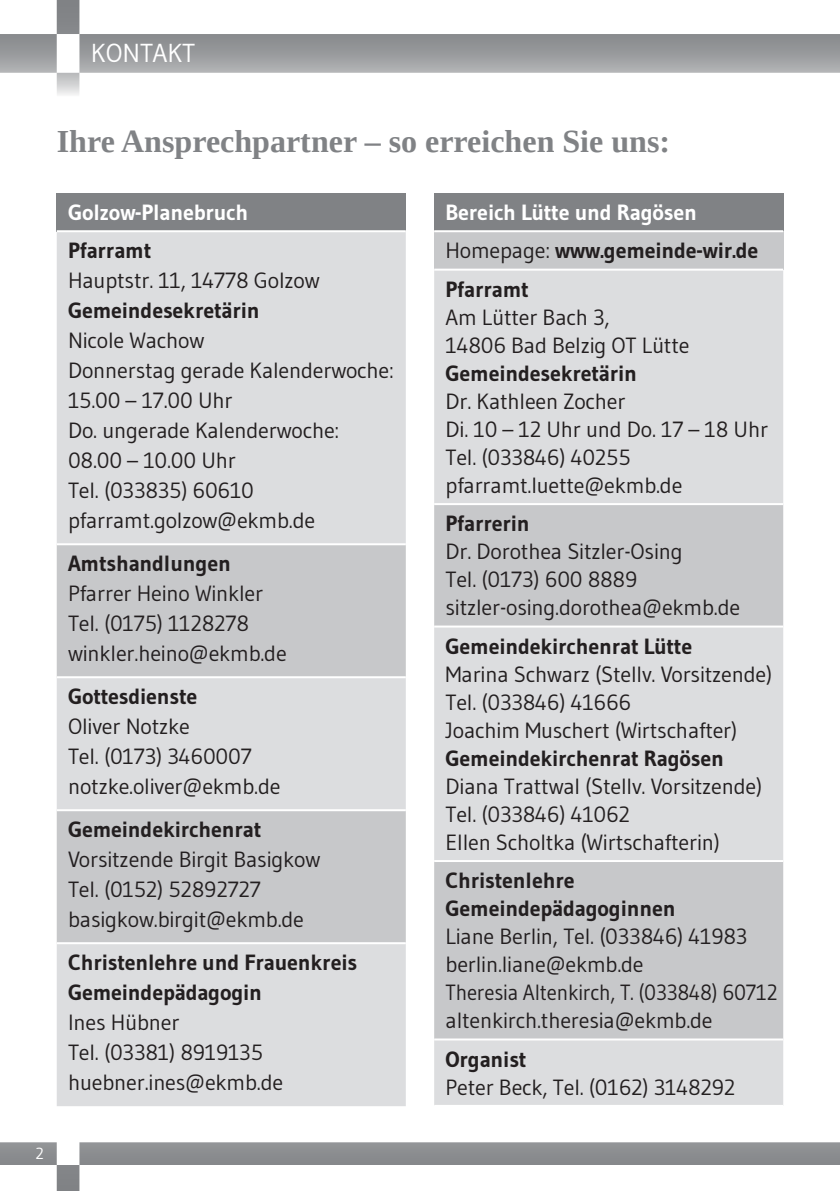
<style>
.page{position:relative;width:840px;height:1191px;background:#fff}
.page>*{position:absolute;margin:0;border:0;box-sizing:border-box;transform-origin:0 0}
.t1{font:700 32px "Tinos";color:#808285}
.t2{font:26px "Gudea";color:#fff}
.t3{font:22px/30px "Gudea";letter-spacing:-.01em;color:#231f20}
.t4{font:700 22px/38.4px "Gudea";letter-spacing:-.01em;color:#231f20}
.t5{font:700 22px "Gudea";letter-spacing:-.01em;color:#fff}
.t6{font:16px "Gudea";color:#fff}
.s1{color:#fff}
.s2{font-weight:400}
</style>
<div class="page">
<svg style="left:0;top:0;width:839px;height:95px"></svg>
<svg style="left:0;top:1142px;width:839px;height:49px"></svg>
<div style="left:57px;top:193px;width:348px;height:38px;background:#808285"></div>
<div style="left:57px;top:232px;width:348px;height:874px;background:#dcdddf"></div>
<svg style="left:57px;top:545px;width:348px;height:397px;background:#cecfd1"></svg>
<hr style="left:57px;top:230px;width:348px;height:2px;background:#fff">
<hr style="left:57px;top:543px;width:348px;height:2px;background:#fff">
<hr style="left:57px;top:676px;width:348px;height:2px;background:#fff">
<hr style="left:57px;top:809px;width:348px;height:2px;background:#fff">
<hr style="left:57px;top:942px;width:348px;height:2px;background:#fff">
<div style="left:434px;top:193px;width:348px;height:38px;background:#808285"></div>
<div style="left:434px;top:231px;width:348px;height:39px;background:#c7c8ca"></div>
<div style="left:434px;top:271px;width:348px;height:833px;background:#dcdddf"></div>
<svg style="left:434px;top:505px;width:348px;height:533px;background:#d0d1d3"></svg>
<hr style="left:434px;top:230px;width:348px;height:2px;background:#fff">
<hr style="left:434px;top:269px;width:348px;height:2px;background:#fff">
<hr style="left:434px;top:503px;width:348px;height:2px;background:#fff">
<hr style="left:434px;top:625px;width:348px;height:2px;background:#fff">
<hr style="left:434px;top:860px;width:348px;height:2px;background:#fff">
<hr style="left:434px;top:1038px;width:348px;height:2px;background:#fff">
<p class="t2" style="left:91px;top:37px;width:106px">KONTAKT</p>
<h1 class="t1" style="left:57px;top:120px;width:614px">Ihre Ansprechpartner – so erreichen Sie uns:</h1>
<p class="t5" style="left:68px;top:198px;width:182px">Golzow-Planebruch</p>
<p class="t4" style="left:68px;top:231px;width:85px">Pfarramt</p>
<p class="t3" style="left:68px;top:265px;width:253px">Hauptstr. 11, 14778 Golzow</p>
<p class="t4" style="left:68px;top:291px;width:193px">Gemeindesekretärin</p>
<p class="t3" style="left:68px;top:325px;width:327px">Nicole Wachow<br>Donnerstag gerade Kalenderwoche:<br>15.00 – 17.00 Uhr<br>Do. ungerade Kalenderwoche:<br>08.00 – 10.00 Uhr<br>Tel. (033835) 60610 pfarramt.golzow@ekmb.de</p>
<p class="t4" style="left:68px;top:544px;width:164px">Amtshandlungen</p>
<p class="t3" style="left:68px;top:578px;width:220px">Pfarrer Heino Winkler<br>Tel. (0175) 1128278 winkler.heino@ekmb.de</p>
<p class="t4" style="left:68px;top:677px;width:131px">Gottesdienste</p>
<p class="t3" style="left:68px;top:711px;width:214px">Oliver Notzke<br>Tel. (0173) 3460007 notzke.oliver@ekmb.de</p>
<p class="t4" style="left:68px;top:810px;width:195px">Gemeindekirchenrat</p>
<p class="t3" style="left:68px;top:844px;width:253px">Vorsitzende Birgit Basigkow<br>Tel. (0152) 52892727 basigkow.birgit@ekmb.de</p>
<p class="t4" style="left:68px;top:947px;width:290px;line-height:30px">Christenlehre und Frauenkreis<br>Gemeindepädagogin</p>
<p class="t3" style="left:68px;top:1007px;width:216px">Ines Hübner<br>Tel. (03381) 8919135 huebner.ines@ekmb.de</p>
<p class="t4" style="left:445px;top:193px;width:314px"><span class="s1">Bereich Lütte und Ragösen<br></span><span class="s2">Homepage:</span> www.gemeinde-wir.de<br>Pfarramt</p>
<p class="t3" style="left:445px;top:303px;width:245px;line-height:28px">Am Lütter Bach 3,<br>14806 Bad Belzig OT Lütte</p>
<p class="t4" style="left:445px;top:354px;width:193px">Gemeindesekretärin</p>
<p class="t3" style="left:445px;top:387px;width:324px;line-height:28px">Dr. Kathleen Zocher<br>Di. 10 – 12 Uhr und Do. 17 – 18 Uhr<br>Tel. (033846) 40255 pfarramt.luette@ekmb.de</p>
<p class="t4" style="left:445px;top:504px;width:86px">Pfarrerin</p>
<p class="t3" style="left:445px;top:537px;width:296px;line-height:28px">Dr. Dorothea Sitzler-Osing<br>Tel. (0173) 600 8889 sitzler-osing.dorothea@ekmb.de</p>
<p class="t4" style="left:445px;top:626px;width:248px">Gemeindekirchenrat Lütte</p>
<p class="t3" style="left:445px;top:659px;width:328px;line-height:28px">Marina Schwarz (Stellv. Vorsitzende)<br>Tel. (033846) 41666<br>Joachim Muschert (Wirtschafter)</p>
<p class="t4" style="left:445px;top:738px;width:280px">Gemeindekirchenrat Ragösen</p>
<p class="t3" style="left:445px;top:771px;width:318px;line-height:28px">Diana Trattwal (Stellv. Vorsitzende)<br>Tel. (033846) 41062<br>Ellen Scholtka (Wirtschafterin)</p>
<p class="t4" style="left:445px;top:866px;width:231px;line-height:28px">Christenlehre<br>Gemeindepädagoginnen</p>
<p class="t3" style="left:445px;top:922px;width:333px;line-height:28px">Liane Berlin, Tel. (033846) 41983 berlin.liane@ekmb.de<br>Theresia Altenkirch, T. (033848) 60712 altenkirch.theresia@ekmb.de</p>
<p class="t4" style="left:445px;top:1039px;width:82px">Organist</p>
<p class="t3" style="left:445px;top:1071px;width:291px">Peter Beck, Tel. (0162) 3148292</p>
<p class="t6" style="left:35px;top:1143px;width:10px">2</p>
</div>
